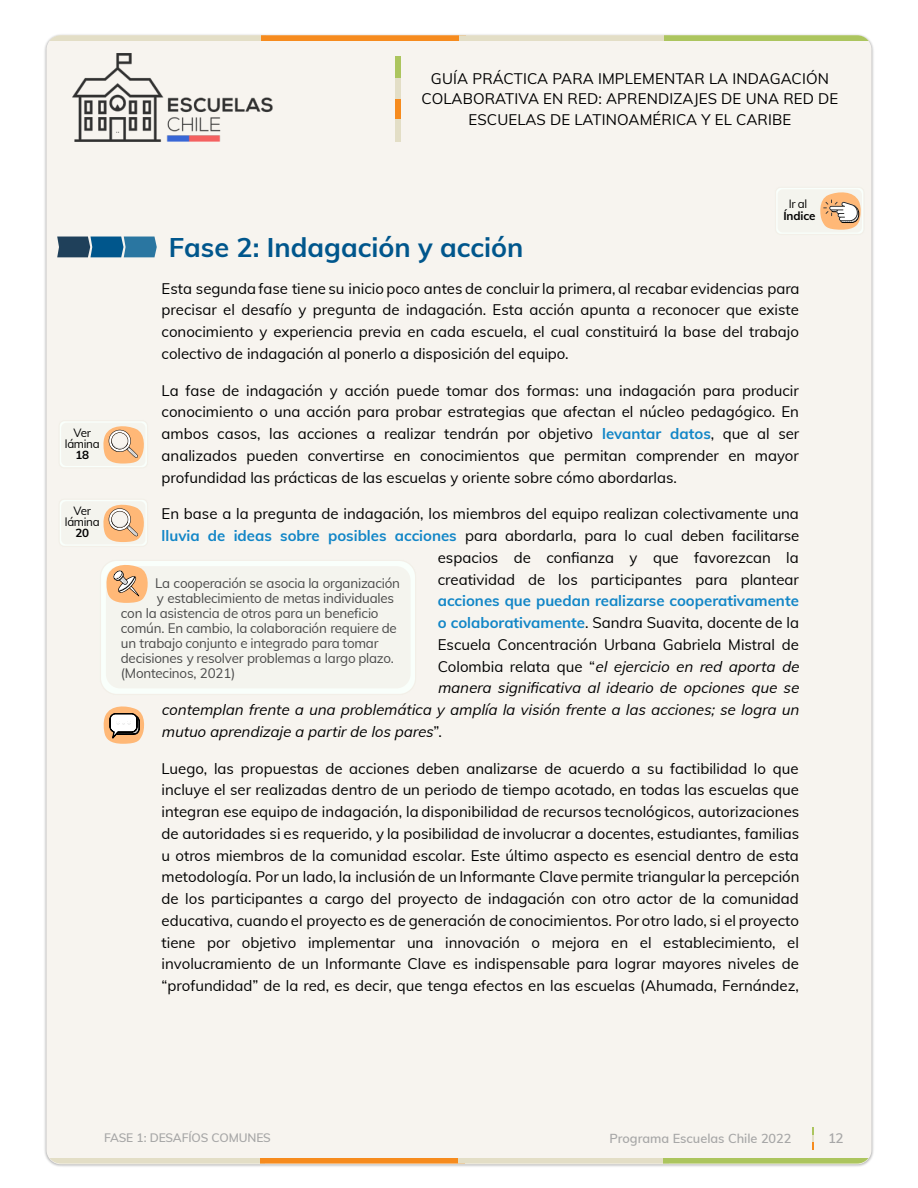
<style>
.page{position:relative;width:918px;height:1188px;background:#fff}
.page>*{position:absolute;margin:0;border:0;box-sizing:border-box;transform-origin:0 0}
.t1{font:700 27px "Muli";color:#00568c}
.t2{font:15px/21.8px "Muli";color:#000;text-align:justify}
.t3{font:italic 15px "Muli";color:#000}
.t4{font:700 15px "Muli";color:#1286c7}
.t5{font:13.5px "Muli";letter-spacing:-.015em;color:#494949}
.t6{font:600 13.5px "Muli";color:#a7a7a7}
.t7{font:600 12.75px "Muli";color:#a7a7a7}
.t8{font:600 12px "Muli";letter-spacing:-.01em;color:#a7a7a7}
.t9{font:11.7px/11.1px "Muli";letter-spacing:-.03em;color:#000;text-align:center}
.t10{font:700 11.7px "Muli";letter-spacing:-.01em;color:#000}
.s1{font-weight:700;color:#1286c7}
.s2{font-style:normal}
</style>
<div class="page">
<div style="left:46px;top:35px;width:826px;height:1129px;background:#f7f4ef;border-radius:14px"></div>
<div style="left:46px;top:35px;width:220px;height:5px;background:#e3dec6"></div>
<div style="left:261px;top:35px;width:204px;height:5px;background:#f68b1e"></div>
<div style="left:459px;top:35px;width:211px;height:5px;background:#e3dec6"></div>
<div style="left:664px;top:35px;width:208px;height:5px;background:#acc55e"></div>
<div style="left:46px;top:1159px;width:219px;height:5px;background:#e3dec6"></div>
<div style="left:260px;top:1159px;width:205px;height:5px;background:#f68b1e"></div>
<div style="left:458px;top:1159px;width:211px;height:5px;background:#e3dec6"></div>
<div style="left:663px;top:1159px;width:208px;height:5px;background:#acc55e"></div>
<div style="left:396px;top:119px;width:5px;height:22px;background:#e3dec6"></div>
<div style="left:396px;top:98px;width:5px;height:21px;background:#f68b1e"></div>
<div style="left:396px;top:78px;width:5px;height:21px;background:#e3dec6"></div>
<div style="left:396px;top:57px;width:5px;height:21px;background:#acc55e"></div>
<img style="left:72px;top:53px;width:201px;height:88px">
<svg style="left:812px;top:1127px;width:2px;height:23px"></svg>
<svg style="left:101px;top:561px;width:314px;height:132px"></svg>
<svg style="left:103px;top:706px;width:41px;height:38px"></svg>
<svg style="left:60px;top:422px;width:86px;height:45px"></svg>
<svg style="left:60px;top:500px;width:86px;height:45px"></svg>
<svg style="left:57px;top:237px;width:100px;height:20px;background:#28648a"></svg>
<svg style="left:777px;top:188px;width:86px;height:45px"></svg>
<p class="t2" style="left:421px;top:68px;width:419px;line-height:20.5px;text-align:center">GUÍA PRÁCTICA PARA IMPLEMENTAR LA INDAGACIÓN<br>COLABORATIVA EN RED: APRENDIZAJES DE UNA RED DE<br>ESCUELAS DE LATINOAMÉRICA Y EL CARIBE</p>
<p class="t9" style="left:65px;top:427px;width:36px">Ver lámina</p>
<p class="t10" style="left:75px;top:447px;width:15px">18</p>
<p class="t9" style="left:65px;top:505px;width:36px">Ver lámina</p>
<p class="t10" style="left:75px;top:526px;width:15px">20</p>
<p class="t9" style="left:789px;top:198px;width:20px">Ir al</p>
<p class="t10" style="left:783px;top:208px;width:34px">Índice</p>
<h1 class="t1" style="left:169px;top:230px;width:356px">Fase 2: Indagación y acción</h1>
<p class="t2" style="left:162px;top:277px;width:640px">Esta segunda fase tiene su inicio poco antes de concluir la primera, al recabar evidencias para precisar el desafío y pregunta de indagación. Esta acción apunta a reconocer que existe conocimiento y experiencia previa en cada escuela, el cual constituirá la base del trabajo colectivo de indagación al ponerlo a disposición del equipo.</p>
<p class="t2" style="left:162px;top:379px;width:639px">La fase de indagación y acción puede tomar dos formas: una indagación para producir conocimiento o una acción para probar estrategias que afectan el núcleo pedagógico. En ambos casos, las acciones a realizar tendrán por objetivo <span class="s1">levantar datos</span>, que al ser analizados pueden convertirse en conocimientos que permitan comprender en mayor profundidad las prácticas de las escuelas y oriente sobre cómo abordarlas.</p>
<p class="t2" style="left:162px;top:503px;width:639px;text-align:right">En base a la pregunta de indagación, los miembros del equipo realizan colectivamente una <span class="s1">lluvia de ideas sobre posibles acciones</span> para abordarla, para lo cual deben facilitarse espacios de confianza y que favorezcan la<br>creatividad de los participantes para plantear</p>
<p class="t4" style="left:438px;top:591px;width:363px">acciones que puedan realizarse cooperativamente</p>
<p class="t2" style="left:438px;top:612px;width:363px"><span class="s1">o colaborativamente</span>. Sandra Suavita, docente de la</p>
<p class="t2" style="left:438px;top:633px;width:363px">Escuela Concentración Urbana Gabriela Mistral de</p>
<p class="t3" style="left:438px;top:657px;width:365px"><span class="s2">Colombia relata que “</span>el ejercicio en red aporta de</p>
<p class="t3" style="left:438px;top:678px;width:365px">manera significativa al ideario de opciones que se</p>
<p class="t3" style="left:162px;top:700px;width:641px">contemplan frente a una problemática y amplía la visión frente a las acciones; se logra un</p>
<p class="t3" style="left:162px;top:722px;width:282px">mutuo aprendizaje a partir de los pares<span class="s2">”.</span></p>
<p class="t2" style="left:162px;top:757px;width:640px">Luego, las propuestas de acciones deben analizarse de acuerdo a su factibilidad lo que incluye el ser realizadas dentro de un periodo de tiempo acotado, en todas las escuelas que integran ese equipo de indagación, la disponibilidad de recursos tecnológicos, autorizaciones de autoridades si es requerido, y la posibilidad de involucrar a docentes, estudiantes, familias u otros miembros de la comunidad escolar. Este último aspecto es esencial dentro de esta metodología. Por un lado, la inclusión de un Informante Clave permite triangular la percepción de los participantes a cargo del proyecto de indagación con otro actor de la comunidad educativa, cuando el proyecto es de generación de conocimientos. Por otro lado, si el proyecto tiene por objetivo implementar una innovación o mejora en el establecimiento, el involucramiento de un Informante Clave es indispensable para lograr mayores niveles de “profundidad” de la red, es decir, que tenga efectos en las escuelas (Ahumada, Fernández,</p>
<p class="t5" style="left:155px;top:574px;width:247px">La cooperación se asocia la organización</p>
<p class="t5" style="left:157px;top:589px;width:239px">y establecimiento de metas individuales</p>
<p class="t5" style="left:121px;top:604px;width:259px">con la asistencia de otros para un beneficio</p>
<p class="t5" style="left:121px;top:619px;width:278px">común. En cambio, la colaboración requiere de</p>
<p class="t5" style="left:121px;top:634px;width:259px">un trabajo conjunto e integrado para tomar</p>
<p class="t5" style="left:121px;top:649px;width:274px">decisiones y resolver problemas a largo plazo.</p>
<p class="t5" style="left:121px;top:664px;width:116px">(Montecinos, 2021)</p>
<p class="t8" style="left:104px;top:1130px;width:168px">FASE 1: DESAFÍOS COMUNES</p>
<p class="t7" style="left:610px;top:1130px;width:184px">Programa Escuelas Chile 2022</p>
<p class="t6" style="left:828px;top:1130px;width:17px">12</p>
</div>
